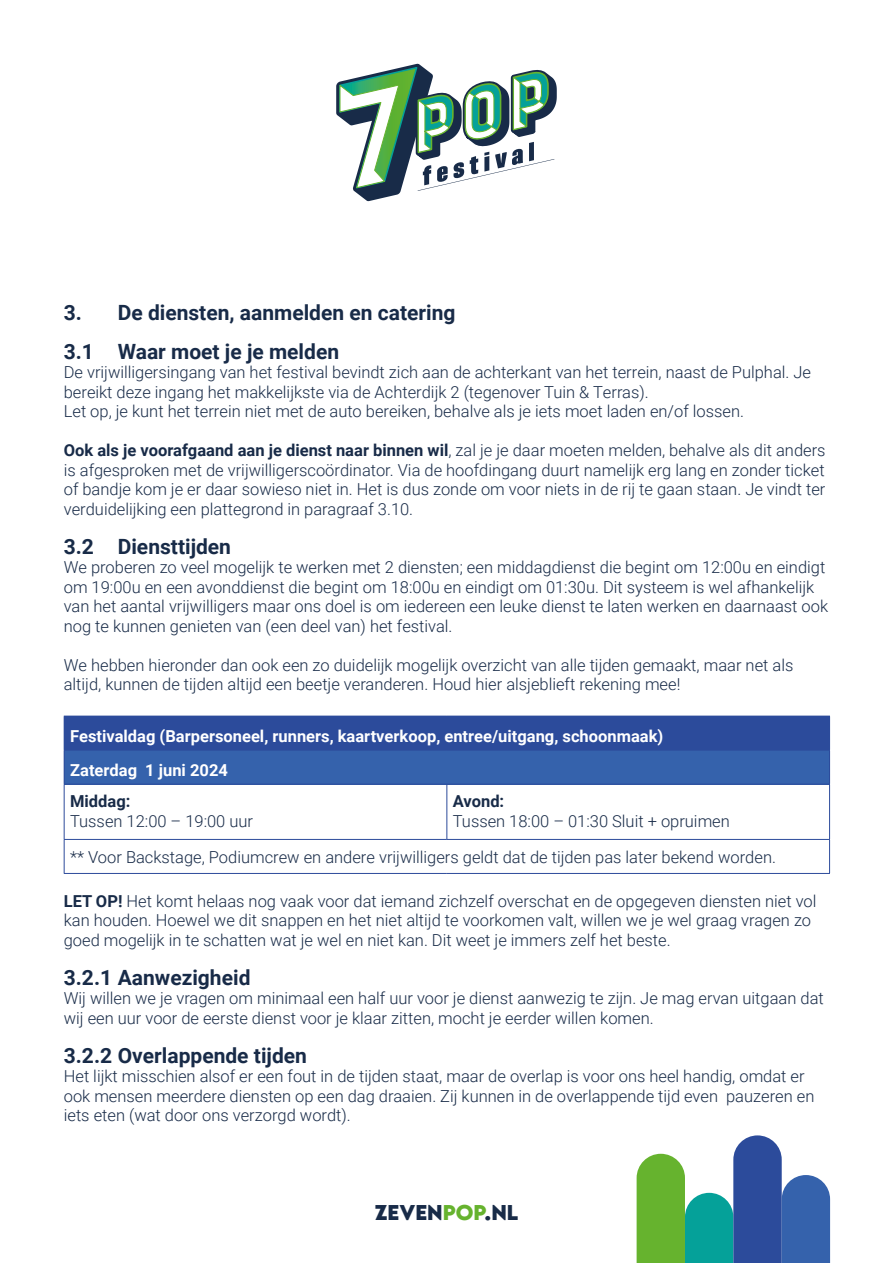
<style>
.page{position:relative;width:893px;height:1263px;background:#fff}
.page>*{position:absolute;margin:0;border:0;box-sizing:border-box;transform-origin:0 0}
.t1{font:700 21px "Roboto";color:#182b48}
.t2{font:700 19.05px "LEMONMILK";color:#182b48}
.t3{font:300 16.5px/19.5px "Roboto";color:#182b48}
.t4{font:700 16.5px "Roboto";color:#fff}
.t5{font:700 16.5px "Roboto";color:#182b48}
.s1{font-weight:700}
.s2{color:#66b32e}
</style>
<div class="page">
<svg style="left:336px;top:64px;width:221px;height:137px"></svg>
<div style="left:64px;top:716px;width:766px;height:34px;background:#2c4b9b"></div>
<div style="left:64px;top:750px;width:766px;height:34px;background:#3562ac"></div>
<hr style="left:64px;top:750px;width:383px;height:1px;background:#2c4b9b">
<hr style="left:64px;top:750px;width:1px;height:34px;background:#2c4b9b">
<hr style="left:447px;top:750px;width:383px;height:1px;background:#2c4b9b">
<hr style="left:829px;top:750px;width:1px;height:34px;background:#2c4b9b">
<hr style="left:64px;top:784px;width:383px;height:1px;background:#2c4b9b">
<hr style="left:64px;top:784px;width:1px;height:55px;background:#2c4b9b">
<hr style="left:447px;top:784px;width:383px;height:1px;background:#2c4b9b">
<hr style="left:446px;top:784px;width:1px;height:55px;background:#2c4b9b">
<hr style="left:829px;top:784px;width:1px;height:55px;background:#2c4b9b">
<hr style="left:64px;top:839px;width:383px;height:1px;background:#2c4b9b">
<hr style="left:64px;top:840px;width:1px;height:33px;background:#2c4b9b">
<hr style="left:447px;top:839px;width:383px;height:1px;background:#2c4b9b">
<hr style="left:829px;top:840px;width:1px;height:33px;background:#2c4b9b">
<hr style="left:64px;top:873px;width:383px;height:1px;background:#2c4b9b">
<hr style="left:447px;top:873px;width:383px;height:1px;background:#2c4b9b">
<svg style="left:637px;top:1135px;width:193px;height:128px"></svg>
<p class="t1" style="left:64px;top:297px;width:393px">3. De diensten, aanmelden en catering</p>
<p class="t1" style="left:64px;top:336px;width:277px">3.1 Waar moet je je melden</p>
<p class="t3" style="left:64px;top:362px;width:749px">De vrijwilligersingang van het festival bevindt zich aan de achterkant van het terrein, naast de Pulphal. Je bereikt deze ingang het makkelijkste via de Achterdijk 2 (tegenover Tuin &amp; Terras).</p>
<p class="t3" style="left:64px;top:401px;width:682px">Let op, je kunt het terrein niet met de auto bereiken, behalve als je iets moet laden en/of lossen.</p>
<p class="t3" style="left:64px;top:440px;width:763px;text-align:justify"><span class="s1">Ook als je voorafgaand aan je dienst naar binnen wil</span>, zal je je daar moeten melden, behalve als dit anders is afgesproken met de vrijwilligerscoördinator. Via de hoofdingang duurt namelijk erg lang en zonder ticket of bandje kom je er daar sowieso niet in. Het is dus zonde om voor niets in de rij te gaan staan. Je vindt ter verduidelijking een plattegrond in paragraaf 3.10.</p>
<p class="t1" style="left:64px;top:531px;width:169px">3.2 Diensttijden</p>
<p class="t3" style="left:64px;top:557px;width:766px">We proberen zo veel mogelijk te werken met 2 diensten; een middagdienst die begint om 12:00u en eindigt om 19:00u en een avonddienst die begint om 18:00u en eindigt om 01:30u. Dit systeem is wel afhankelijk van het aantal vrijwilligers maar ons doel is om iedereen een leuke dienst te laten werken en daarnaast ook nog te kunnen genieten van (een deel van) het festival.</p>
<p class="t3" style="left:64px;top:654px;width:731px">We hebben hieronder dan ook een zo duidelijk mogelijk overzicht van alle tijden gemaakt, maar net als altijd, kunnen de tijden altijd een beetje veranderen. Houd hier alsjeblieft rekening mee!</p>
<p class="t4" style="left:70px;top:724px;width:595px">Festivaldag (Barpersoneel, runners, kaartverkoop, entree/uitgang, schoonmaak)</p>
<p class="t4" style="left:70px;top:758px;width:159px">Zaterdag 1 juni 2024</p>
<p class="t5" style="left:70px;top:790px;width:62px">Middag:</p>
<p class="t3" style="left:70px;top:811px;width:184px">Tussen 12:00 – 19:00 uur</p>
<p class="t5" style="left:453px;top:790px;width:53px">Avond:</p>
<p class="t3" style="left:453px;top:811px;width:278px">Tussen 18:00 – 01:30 Sluit + opruimen</p>
<p class="t3" style="left:70px;top:846px;width:707px">** Voor Backstage, Podiumcrew en andere vrijwilligers geldt dat de tijden pas later bekend worden.</p>
<p class="t3" style="left:64px;top:890px;width:754px"><span class="s1">LET OP!</span> Het komt helaas nog vaak voor dat iemand zichzelf overschat en de opgegeven diensten niet vol kan houden. Hoewel we dit snappen en het niet altijd te voorkomen valt, willen we je wel graag vragen zo goed mogelijk in te schatten wat je wel en niet kan. Dit weet je immers zelf het beste.</p>
<p class="t1" style="left:64px;top:963px;width:188px">3.2.1 Aanwezigheid</p>
<p class="t3" style="left:64px;top:988px;width:761px">Wij willen we je vragen om minimaal een half uur voor je dienst aanwezig te zijn. Je mag ervan uitgaan dat wij een uur voor de eerste dienst voor je klaar zitten, mocht je eerder willen komen.</p>
<p class="t1" style="left:64px;top:1041px;width:245px">3.2.2 Overlappende tijden</p>
<p class="t3" style="left:64px;top:1066px;width:752px">Het lijkt misschien alsof er een fout in de tijden staat, maar de overlap is voor ons heel handig, omdat er ook mensen meerdere diensten op een dag draaien. Zij kunnen in de overlappende tijd even pauzeren en iets eten (wat door ons verzorgd wordt).</p>
<p class="t2" style="left:375px;top:1199px;width:145px">ZEVEN<span class="s2">POP</span>.NL</p>
</div>
